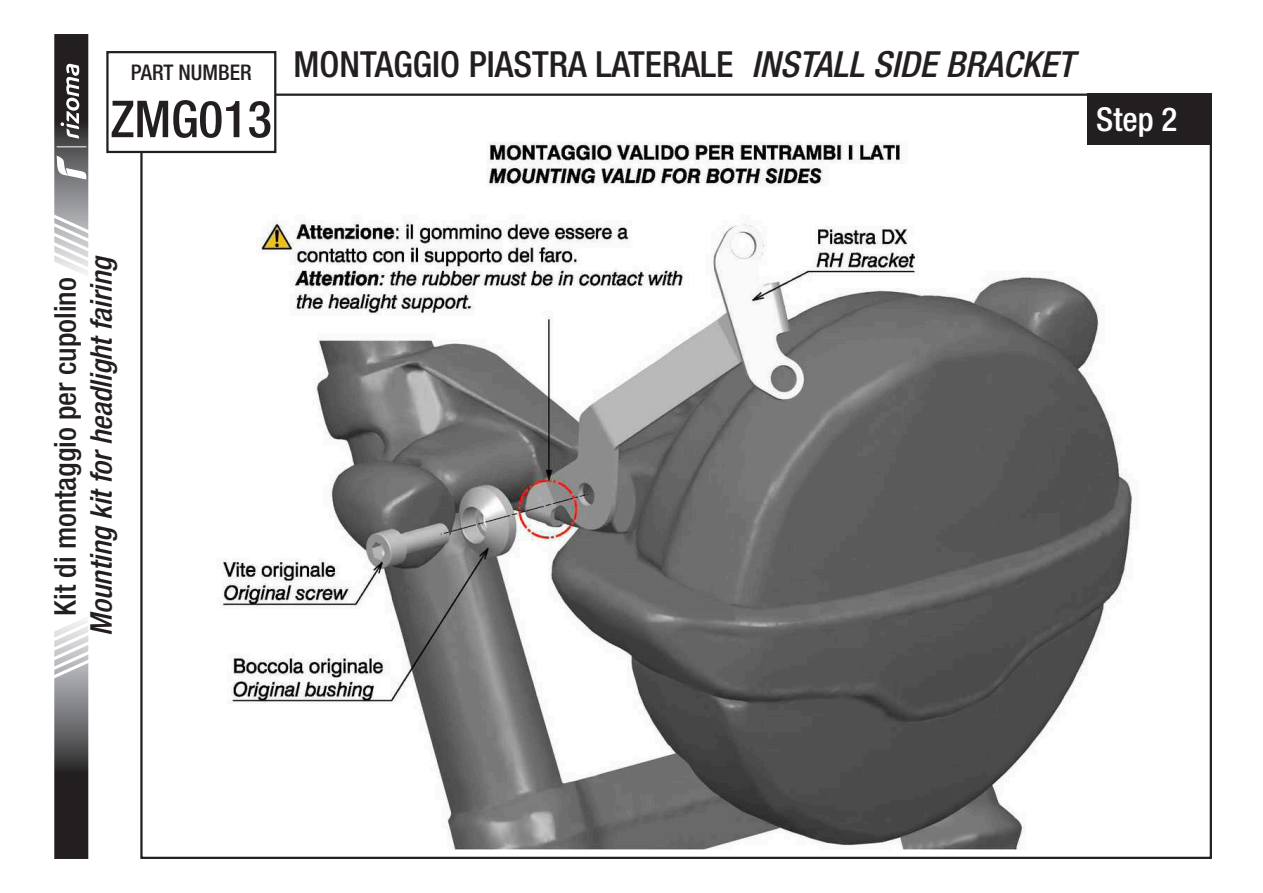
<style>
.page{position:relative;width:1263px;height:893px;background:#fff}
.page>*{position:absolute;margin:0;border:0;box-sizing:border-box;transform-origin:0 0}
.t1{font:500 condensed 51px "Helvetica Neue LT Std";color:#231f20}
.t2{font:500 condensed 36px "Helvetica Neue LT Std";color:#231f20}
.t3{font:500 condensed 33px "Helvetica Neue LT Std";color:#fff}
.t4{font:italic 500 condensed 30px "Helvetica Neue LT Std";color:#231f20}
.t5{font:500 condensed 30px "Helvetica Neue LT Std";color:#231f20}
.t6{font:500 condensed 21.6px "Helvetica Neue LT Std";color:#231f20}
.s1{font-style:italic}
</style>
<div class="page">
<img style="left:206px;top:103px;width:927px;height:746px">
<div style="left:1088px;top:94px;width:124px;height:51px;background:#231f20"></div>
<svg style="left:54px;top:620px;width:35px;height:239px;background:#706f70"></svg>
<svg style="left:54px;top:34px;width:35px;height:240px"></svg>
<div style="left:107px;top:52px;width:168px;height:100px;background:#fff"></div>
<div style="left:106px;top:51px;width:170px;height:102px;border:2px solid #231f20"></div>
<p class="t6" style="left:131px;top:59px;width:122px">PART NUMBER</p>
<p class="t2" style="left:293px;top:42px;width:782px">MONTAGGIO PIASTRA LATERALE <span class="s1">INSTALL SIDE BRACKET</span></p>
<h1 class="t1" style="left:111px;top:89px;width:163px">ZMG013</h1>
<p class="t3" style="left:1096px;top:99px;width:83px">Step 2</p>
<p class="t5" style="left:47px;top:616px;width:340px;rotate:-90deg">Kit di montaggio per cupolino</p>
<p class="t4" style="left:83px;top:636px;width:382px;rotate:-90deg">Mounting kit for headlight fairing</p>
</div>
